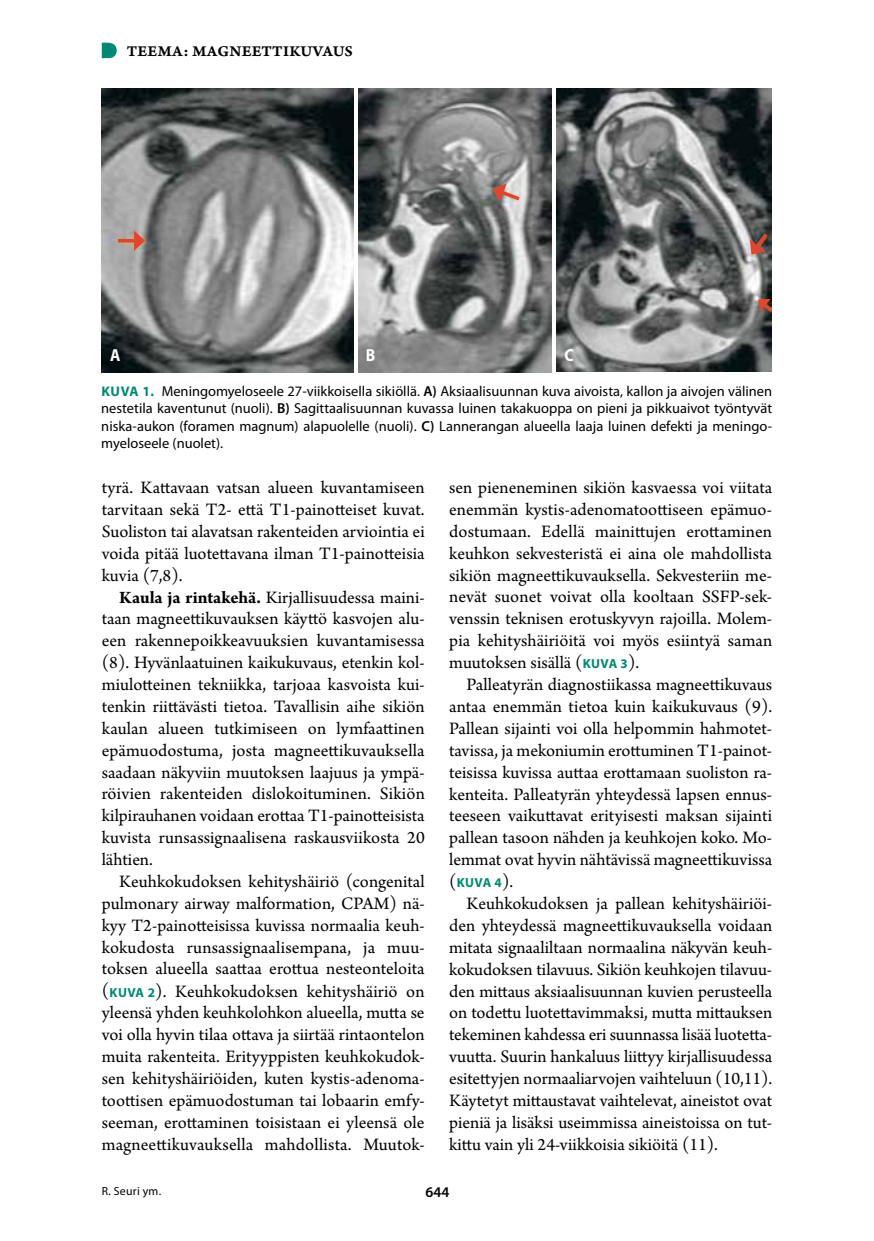
<style>
.page{position:relative;width:874px;height:1241px;background:#fff}
.page>*{position:absolute;margin:0;border:0;box-sizing:border-box;transform-origin:0 0}
.t1{font:18.38px/21.9px "Arno Pro";color:#000;text-align:justify}
.t2{font:700 17.5px "Myriad Pro";color:#fff;scale:.9 1}
.t3{font:15.75px "Arno Pro Smbd Caption";letter-spacing:.015em;color:#000}
.t4{font:600 14.88px "Myriad Pro";color:#000}
.t5{font:14.35px/17.5px "Myriad Pro";color:#000;text-align:justify}
.t6{font:700 13.12px "Myriad Pro";color:#008974}
.t7{font:11.9px "Myriad Pro";letter-spacing:.02em;color:#000}
.s1{font-weight:700;font-size:14px;color:#008974}
.s2{font-weight:600}
.s3{font-weight:700}
.s4{font-family:"Myriad Pro";font-weight:700;font-size:13.12px;color:#008974}
.s5{font-family:"Arno Pro";font-weight:400;font-size:18.38px;color:#000}
</style>
<div class="page">
<svg style="left:102px;top:43px;width:15px;height:15px"></svg>
<img style="left:101px;top:88px;width:252px;height:284px">
<img style="left:358px;top:88px;width:193px;height:284px">
<img style="left:556px;top:88px;width:215px;height:283px">
<hr style="left:118px;top:239px;width:19px;height:3px;background:#de472f">
<svg style="left:134px;top:230px;width:11px;height:21px"></svg>
<svg style="left:492px;top:183px;width:31px;height:20px"></svg>
<svg style="left:757px;top:299px;width:15px;height:15px"></svg>
<svg style="left:749px;top:230px;width:21px;height:24px"></svg>
<p class="t3" style="left:127px;top:41px;width:227px">TEEMA: MAGNEETTIKUVAUS</p>
<p class="t2" style="left:110px;top:344px;width:13px">A</p>
<p class="t2" style="left:365px;top:344px;width:12px">B</p>
<p class="t2" style="left:564px;top:344px;width:12px">C</p>
<p class="t5" style="left:101px;top:382px;width:672px"><span class="s1">KUVA 1.</span> Meningomyeloseele 27-viikkoisella sikiöllä. <span class="s2">A)</span> Aksiaalisuunnan kuva aivoista, kallon ja aivojen välinen nestetila kaventunut (nuoli). <span class="s2">B)</span> Sagittaalisuunnan kuvassa luinen takakuoppa on pieni ja pikkuaivot työntyvät niska-aukon (foramen magnum) alapuolelle (nuoli). <span class="s2">C)</span> Lannerangan alueella laaja luinen defekti ja meningo&shy;myeloseele (nuolet).</p>
<p class="t1" style="left:102px;top:477px;width:324px">tyrä. Kattavaan vatsan alueen kuvantamiseen tarvitaan sekä T2- että T1-painotteiset kuvat.<br>Suoliston tai alavatsan rakenteiden arviointia ei voida pitää luotettavana ilman T1-painotteisia kuvia (7,8).</p>
<p class="t1" style="left:102px;top:587px;width:324px;text-indent:17px"><span class="s3">Kaula ja rintakehä.</span> Kirjallisuudessa maini&shy;taan magneettikuvauksen käyttö kasvojen alu&shy;een rakennepoikkeavuuksien kuvantamisessa (8). Hyvänlaatuinen kaikukuvaus, etenkin kol&shy;miulotteinen tekniikka, tarjoaa kasvoista kui&shy;tenkin riittävästi tietoa. Tavallisin aihe sikiön kaulan alueen tutkimiseen on lymfaattinen epämuodostuma, josta magneettikuvauksella saadaan näkyviin muutoksen laajuus ja ympä&shy;röivien rakenteiden dislokoituminen. Sikiön kilpirauhanen voidaan erottaa T1-painotteisista kuvista runsassignaalisena raskausviikosta 20 lähtien.</p>
<p class="t1" style="left:102px;top:871px;width:324px;text-indent:17px">Keuhkokudoksen kehityshäiriö (congenital pulmonary airway malformation, CPAM) nä&shy;kyy T2-painotteisissa kuvissa normaalia keuh&shy;kokudosta runsassignaalisempana, ja muu&shy;toksen alueella saattaa erottua nesteonteloita (<span class="s4">KUVA 2</span>). Keuhkokudoksen kehityshäiriö on yleensä yhden keuhkolohkon alueella, mutta se voi olla hyvin tilaa ottava ja siirtää rintaontelon muita rakenteita. Erityyppisten keuhkokudok&shy;sen kehityshäiriöiden, kuten kystis-adenoma&shy;toottisen epämuodostuman tai lobaarin emfy&shy;seeman, erottaminen toisistaan ei yleensä ole magneettikuvauksella mahdollista. Muutok-</p>
<p class="t1" style="left:449px;top:477px;width:324px">sen pieneneminen sikiön kasvaessa voi viitata enemmän kystis-adenomatoottiseen epämuo&shy;dostumaan. Edellä mainittujen erottaminen keuhkon sekvesteristä ei aina ole mahdollista sikiön magneettikuvauksella. Sekvesteriin me&shy;nevät suonet voivat olla kooltaan SSFP-sek&shy;venssin teknisen erotuskyvyn rajoilla. Molem&shy;pia kehityshäiriöitä voi myös esiintyä saman muutoksen sisällä (<span class="s4">KUVA 3</span>).</p>
<p class="t1" style="left:449px;top:674px;width:324px;text-indent:17px">Palleatyrän diagnostiikassa magneettikuvaus antaa enemmän tietoa kuin kaikukuvaus (9).<br>Pallean sijainti voi olla helpommin hahmotet&shy;tavissa, ja mekoniumin erottuminen T1-painot&shy;teisissa kuvissa auttaa erottamaan suoliston ra&shy;kenteita. Palleatyrän yhteydessä lapsen ennus&shy;teeseen vaikuttavat erityisesti maksan sijainti pallean tasoon nähden ja keuhkojen koko. Mo&shy;lemmat ovat hyvin nähtävissä magneettikuvissa</p>
<p class="t6" style="left:449px;top:874px;width:65px"><span class="s5">(</span>KUVA 4<span class="s5">).</span></p>
<p class="t1" style="left:449px;top:893px;width:324px;text-indent:17px">Keuhkokudoksen ja pallean kehityshäiriöi&shy;den yhteydessä magneettikuvauksella voidaan mitata signaaliltaan normaalina näkyvän keuh&shy;kokudoksen tilavuus. Sikiön keuhkojen tilavuu&shy;den mittaus aksiaalisuunnan kuvien perusteella on todettu luotettavimmaksi, mutta mittauksen tekeminen kahdessa eri suunnassa lisää luotetta&shy;vuutta. Suurin hankaluus liittyy kirjallisuudessa esitettyjen normaaliarvojen vaihteluun (10,11).<br>Käytetyt mittaustavat vaihtelevat, aineistot ovat pieniä ja lisäksi useimmissa aineistoissa on tut&shy;kittu vain yli 24-viikkoisia sikiöitä (11).</p>
<p class="t7" style="left:102px;top:1183px;width:61px">R. Seuri ym.</p>
<p class="t4" style="left:425px;top:1182px;width:25px">644</p>
</div>
